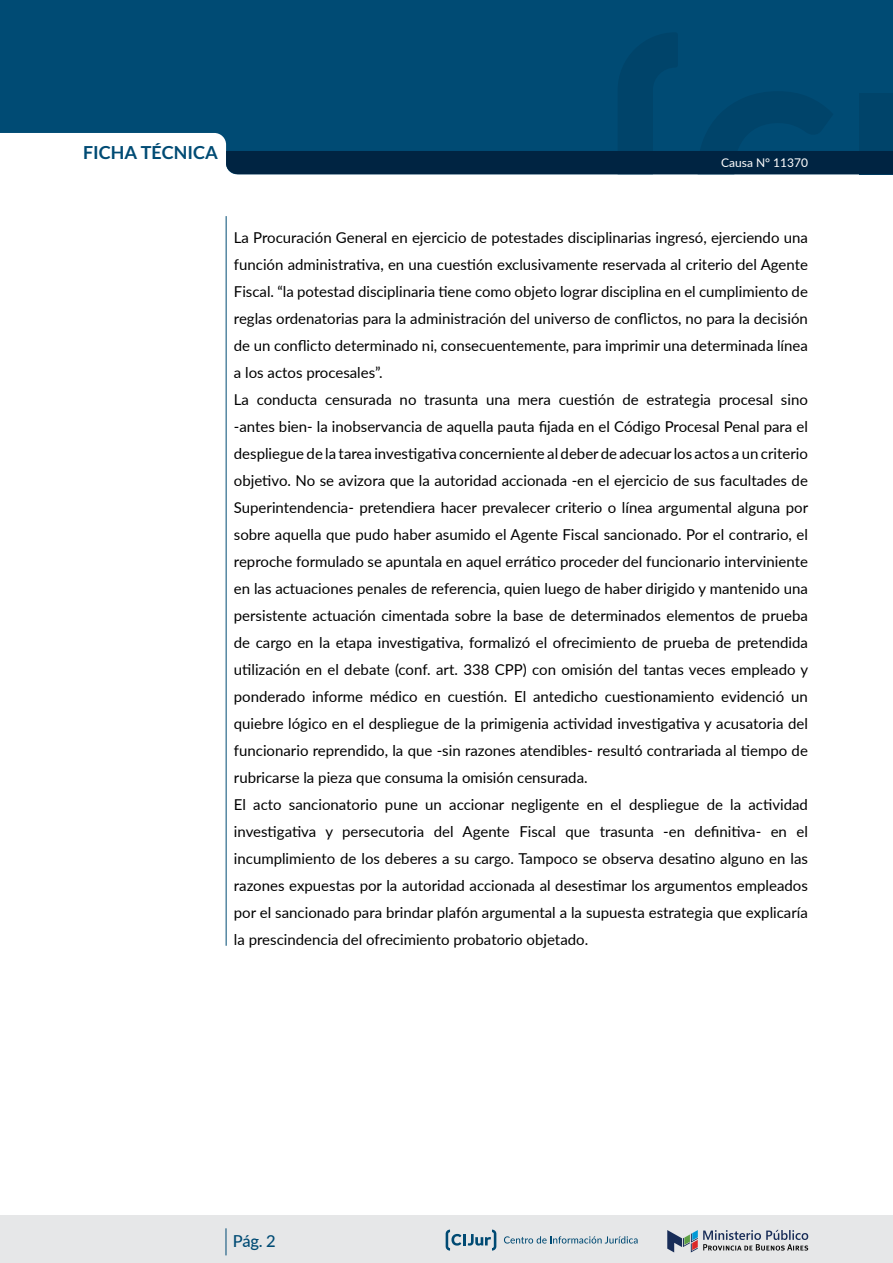
<style>
.page{position:relative;width:893px;height:1263px;background:#fff}
.page>*{position:absolute;margin:0;border:0;box-sizing:border-box;transform-origin:0 0}
.t1{font:700 18px "Lato";color:#004b74}
.t2{font:500 16.5px "Lato";color:#004b74}
.t3{font:15px/27px "Lato";color:#000}
.t4{font:12px "Lato";color:#fff}
</style>
<div class="page">
<div style="left:0;top:1215px;width:893px;height:48px;background:#e6e7e8"></div>
<svg style="left:667px;top:1230px;width:141px;height:22px"></svg>
<svg style="left:504px;top:1236px;width:134px;height:7px"></svg>
<svg style="left:446px;top:1229px;width:50px;height:21px"></svg>
<svg style="left:226px;top:1228px;width:1px;height:27px"></svg>
<div style="left:0;top:0;width:893px;height:143px;background:#004b74"></div>
<svg style="left:226px;top:32px;width:667px;height:142px;background:#00446b"></svg>
<hr style="left:226px;top:216px;width:1px;height:730px;background:#004b74">
<p class="t1" style="left:83px;top:142px;width:136px">FICHA TÉCNICA</p>
<p class="t4" style="left:721px;top:155px;width:88px">Causa N° 11370</p>
<p class="t3" style="left:234px;top:223px;width:576px">La Procuración General en ejercicio de potestades disciplinarias ingresó, ejerciendo una función administrativa, en una cuestión exclusivamente reservada al criterio del Agente Fiscal. “la potestad disciplinaria tiene como objeto lograr disciplina en el cumplimiento de reglas ordenatorias para la administración del universo de conflictos, no para la decisión de un conflicto determinado ni, consecuentemente, para imprimir una determinada línea a los actos procesales”.<br>La conducta censurada no trasunta una mera cuestión de estrategia procesal sino -antes bien- la inobservancia de aquella pauta fijada en el Código Procesal Penal para el despliegue de la tarea investigativa concerniente al deber de adecuar los actos a un criterio objetivo. No se avizora que la autoridad accionada -en el ejercicio de sus facultades de Superintendencia- pretendiera hacer prevalecer criterio o línea argumental alguna por sobre aquella que pudo haber asumido el Agente Fiscal sancionado. Por el contrario, el reproche formulado se apuntala en aquel errático proceder del funcionario interviniente en las actuaciones penales de referencia, quien luego de haber dirigido y mantenido una persistente actuación cimentada sobre la base de determinados elementos de prueba de cargo en la etapa investigativa, formalizó el ofrecimiento de prueba de pretendida utilización en el debate (conf. art. 338 CPP) con omisión del tantas veces empleado y ponderado informe médico en cuestión. El antedicho cuestionamiento evidenció un quiebre lógico en el despliegue de la primigenia actividad investigativa y acusatoria del funcionario reprendido, la que -sin razones atendibles- resultó contrariada al tiempo de rubricarse la pieza que consuma la omisión censurada.<br>El acto sancionatorio pune un accionar negligente en el despliegue de la actividad investigativa y persecutoria del Agente Fiscal que trasunta -en definitiva- en el incumplimiento de los deberes a su cargo. Tampoco se observa desatino alguno en las razones expuestas por la autoridad accionada al desestimar los argumentos empleados por el sancionado para brindar plafón argumental a la supuesta estrategia que explicaría la prescindencia del ofrecimiento probatorio objetado.</p>
<p class="t2" style="left:233px;top:1229px;width:44px">Pág. 2</p>
</div>
